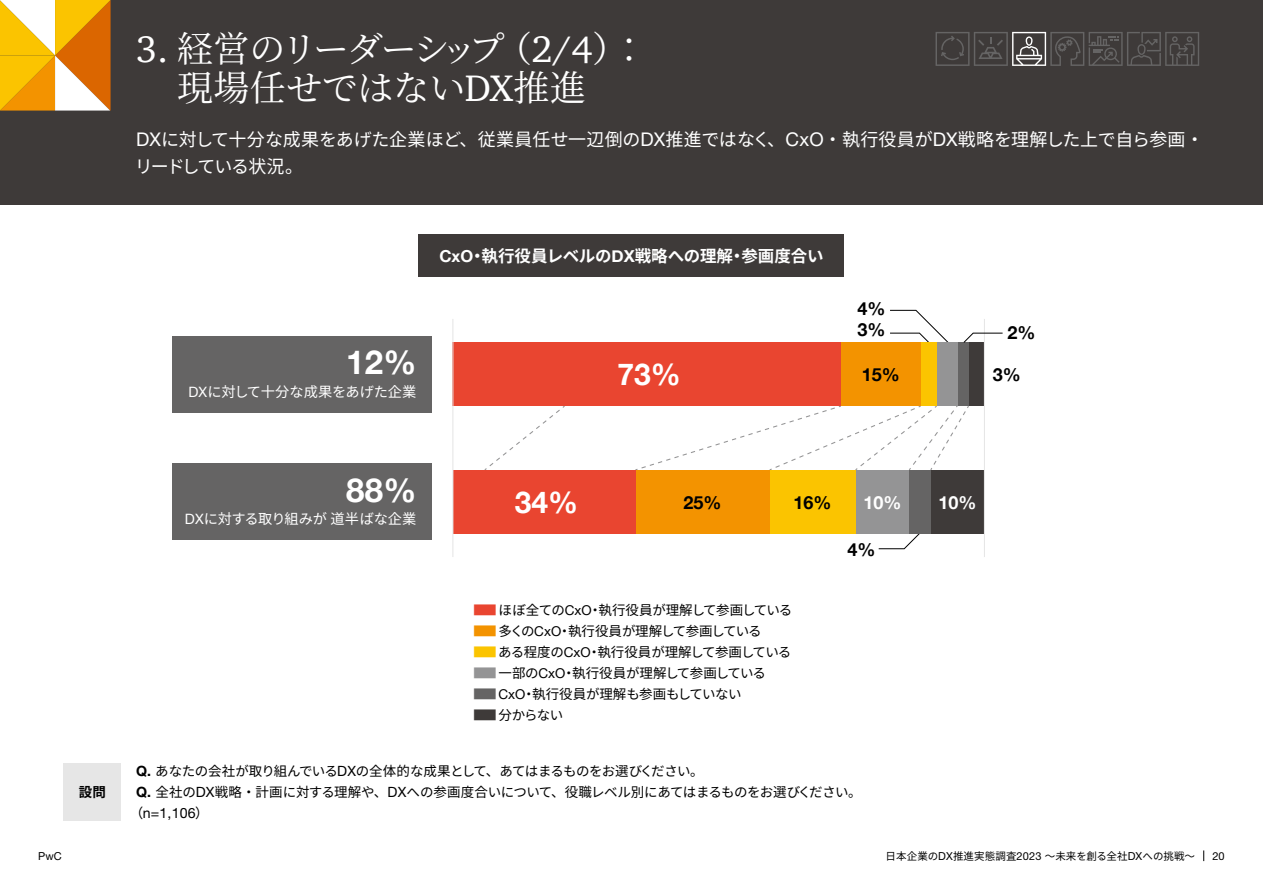
<style>
.page{position:relative;width:1263px;height:893px;background:#fff}
.page>*{position:absolute;margin:0;border:0;box-sizing:border-box;transform-origin:0 0}
.t1{font:36px/39px "Noto Serif CJ Kjp";letter-spacing:-.005em;color:#fff}
.t2{font:700 33px "Helvetica Neue";color:#fff}
.t3{font:700 30px "Helvetica Neue";color:#fff}
.t4{font:18px/27px "Noto Sans CJ Kjp";letter-spacing:-.01em;color:#fff}
.t5{font:700 18px "Helvetica Neue";color:#000}
.t6{font:700 18px "Helvetica Neue";color:#fff}
.t7{font:700 16.5px "Noto Sans CJ Kjp";color:#fff}
.t8{font:700 16.5px "Helvetica Neue";color:#fff}
.t9{font:14.25px "Noto Sans CJ Kjp";letter-spacing:-.01em;color:#fff}
.t10{font:14.1px "Helvetica Neue LT Std";color:#000}
.t11{font:13.5px/21px "Noto Sans CJ Kjp";letter-spacing:-.02em;color:#000}
.t12{font:13.5px "Helvetica Neue";color:#000}
.t13{font:700 13.5px "Noto Sans CJ Kjp";color:#000}
.t14{font:10.95px "Helvetica Neue LT Std";color:#000}
.t15{font:10.5px "Noto Sans CJ Kjp";letter-spacing:.01em;color:#000}
.s1{font-family:"ITC Charter Com";font-size:37.8px}
.s2{font-family:"Helvetica Neue LT Std";font-size:18.9px}
.s3{font-family:"Helvetica Neue"}
.s4{color:#e94530}
.s5{color:#f39300}
.s6{color:#fbc400}
.s7{color:#949495}
.s8{font-family:"Noto Sans CJ Kjp";color:#656464}
.s9{color:#3e3a39}
.s10{font-family:"Helvetica Neue";font-weight:700;font-size:14.1px}
.s11{font-family:"Helvetica Neue LT Std";font-size:14.1px}
.s12{font-family:"Noto Sans CJ Kjp";font-size:13.5px}
.s13{font-family:"Helvetica Neue LT Std";font-size:10.95px}
</style>
<div class="page">
<div style="left:0;top:0;width:1263px;height:204px;background:#3e3a39"></div>
<svg style="left:0;top:0;width:111px;height:111px"></svg>
<div style="left:64px;top:763px;width:57px;height:58px;background:#e6e6e6"></div>
<svg style="left:935px;top:32px;width:264px;height:34px"></svg>
<svg style="left:484px;top:406px;width:81px;height:64px"></svg>
<svg style="left:635px;top:406px;width:334px;height:64px"></svg>
<svg style="left:890px;top:310px;width:59px;height:32px"></svg>
<svg style="left:878px;top:534px;width:42px;height:15px"></svg>
<div style="left:968px;top:342px;width:16px;height:64px;background:#3e3a39"></div>
<div style="left:958px;top:342px;width:10px;height:64px;background:#656464"></div>
<div style="left:936px;top:342px;width:22px;height:64px;background:#949495"></div>
<div style="left:921px;top:342px;width:15px;height:64px;background:#fbc400"></div>
<div style="left:841px;top:342px;width:80px;height:64px;background:#f39300"></div>
<div style="left:453px;top:342px;width:388px;height:64px;background:#e94530"></div>
<div style="left:931px;top:470px;width:53px;height:64px;background:#3e3a39"></div>
<div style="left:909px;top:470px;width:22px;height:64px;background:#656464"></div>
<div style="left:855px;top:470px;width:54px;height:64px;background:#949495"></div>
<div style="left:770px;top:470px;width:85px;height:64px;background:#fbc400"></div>
<div style="left:635px;top:470px;width:135px;height:64px;background:#f39300"></div>
<div style="left:453px;top:470px;width:182px;height:64px;background:#e94530"></div>
<div style="left:419px;top:234px;width:425px;height:42px;background:#3e3a39"></div>
<hr style="left:984px;top:319px;width:1px;height:238px;background:#e6e6e6">
<hr style="left:452px;top:319px;width:1px;height:238px;background:#e6e6e6">
<div style="left:172px;top:336px;width:260px;height:76px;background:#656464"></div>
<div style="left:172px;top:463px;width:260px;height:77px;background:#656464"></div>
<svg style="left:963px;top:332px;width:40px;height:11px"></svg>
<h1 class="t1" style="left:496px;top:30px;width:153px">)<span class="s1">2/4</span> ：(</h1>
<h1 class="t1" style="left:177px;top:30px;width:410px;text-indent:-41px"><span class="s1">3.</span> 経営のリーダーシップ<br>現場任せではない<span class="s1">DX</span>推進</h1>
<h3 class="t4" style="left:767px;top:127px;width:438px">、<span class="s2">CxO</span>・執行役員が<span class="s2">DX</span>戦略を理解した上で自ら参画・</h3>
<h3 class="t4" style="left:135px;top:127px;width:637px"><span class="s2">DX</span>に対して十分な成果をあげた企業ほど、従業員任せ一辺倒の<span class="s2">DX</span>推進ではなくリードしている状況。</h3>
<p class="t7" style="left:481px;top:247px;width:253px">執行役員レベルの<span class="s3">DX</span>戦略への理解</p>
<p class="t7" style="left:741px;top:247px;width:84px">参画度合い</p>
<p class="t8" style="left:439px;top:243px;width:35px">CxO</p>
<p class="t7" style="left:469px;top:247px;width:18px">・</p>
<p class="t7" style="left:729px;top:247px;width:18px">・</p>
<h2 class="t2" style="left:346px;top:337px;width:72px">12%</h2>
<p class="t9" style="left:188px;top:383px;width:229px"><span class="s3">DX</span>に対して十分な成果をあげた企業</p>
<h3 class="t3" style="left:617px;top:351px;width:65px">73%</h3>
<h3 class="t5" style="left:857px;top:294px;width:30px">4%</h3>
<h3 class="t5" style="left:857px;top:316px;width:30px">3%</h3>
<h3 class="t5" style="left:862px;top:360px;width:40px">15%</h3>
<h3 class="t5" style="left:1008px;top:318px;width:30px">2%</h3>
<h3 class="t5" style="left:993px;top:360px;width:30px">3%</h3>
<p class="t13" style="left:79px;top:785px;width:29px">設問</p>
<p class="t14" style="left:38px;top:849px;width:25px">PwC</p>
<h2 class="t2" style="left:346px;top:464px;width:72px">88%</h2>
<p class="t9" style="left:185px;top:511px;width:233px"><span class="s3">DX</span>に対する取り組みが道半ばな企業</p>
<h3 class="t3" style="left:515px;top:479px;width:65px">34%</h3>
<h3 class="t5" style="left:683px;top:488px;width:40px">25%</h3>
<h3 class="t5" style="left:794px;top:488px;width:40px">16%</h3>
<h3 class="t6" style="left:863px;top:488px;width:40px">10%</h3>
<h3 class="t5" style="left:847px;top:535px;width:30px">4%</h3>
<h3 class="t6" style="left:938px;top:488px;width:40px">10%</h3>
<p class="t11" style="left:598px;top:599px;width:195px">執行役員が理解して参画している</p>
<p class="t11" style="left:568px;top:599px;width:195px;text-indent:-97px"><span class="s4">■</span>ほぼ全ての<span class="s3">CxO<br></span>執行役員が理解して参画している</p>
<p class="t11" style="left:588px;top:599px;width:15px">・</p>
<p class="t11" style="left:471px;top:620px;width:91px"><span class="s5">■</span>多くの<span class="s3">CxO</span></p>
<p class="t11" style="left:558px;top:620px;width:15px">・</p>
<p class="t11" style="left:597px;top:641px;width:195px">執行役員が理解して参画している</p>
<p class="t11" style="left:572px;top:641px;width:195px;text-indent:-101px"><span class="s6">■</span>ある程度の<span class="s3">CxO<br></span>執行役員が理解して参画している</p>
<p class="t11" style="left:587px;top:641px;width:15px">・</p>
<p class="t11" style="left:532px;top:662px;width:211px;text-indent:-61px"><span class="s7">■</span>一部の<span class="s3">CxO<br></span>執行役員が理解も参画もしていない</p>
<p class="t11" style="left:562px;top:662px;width:15px">・</p>
<p class="t12" style="left:471px;top:684px;width:55px"><span class="s8">■</span>CxO</p>
<p class="t11" style="left:471px;top:704px;width:93px"><span class="s9">■</span>分からない</p>
<p class="t11" style="left:522px;top:683px;width:15px">・</p>
<p class="t11" style="left:136px;top:761px;width:727px"><span class="s10">Q.</span> あなたの会社が取り組んでいる<span class="s11">DX</span>の全体的な成果として、あてはまるものをお選びください。<br><span class="s10">Q.</span> 全社の<span class="s11">DX</span>戦略・計画に対する理解や、<span class="s11">DX</span>への参画度合いについて、役職レベル別にあてはまるものをお選びください。</p>
<p class="t10" style="left:130px;top:804px;width:80px"><span class="s12">（</span> =n 1,106<span class="s12">(</span></p>
<p class="t15" style="left:886px;top:850px;width:311px">日本企業の<span class="s13">DX</span>推進実態調査<span class="s13">2023</span> ～未来を創る全社<span class="s13">DX</span>への挑戦~</p>
<p class="t14" style="left:1212px;top:849px;width:14px">20</p>
</div>
